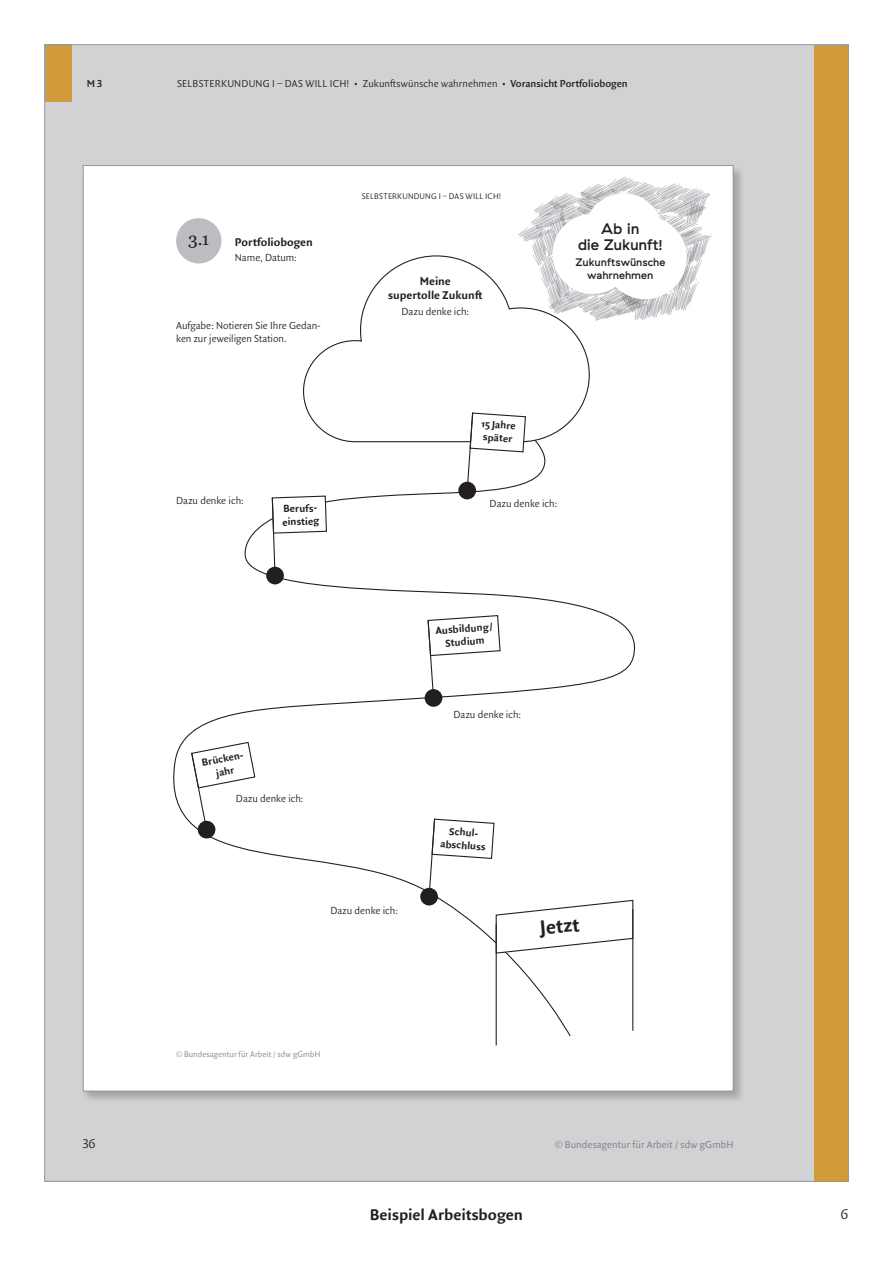
<style>
.page{position:relative;width:893px;height:1263px;background:#fff}
.page>*{position:absolute;margin:0;border:0;box-sizing:border-box;transform-origin:0 0}
.t1{font:20.7px "Quadraat Sans OT Bld";color:#231f20}
.t2{font:17.4px "Georgia";color:#231f20}
.t3{font:16.5px "Quadraat Sans OT Bld";color:#231f20}
.t4{font:500 15.3px/16.4px "GT Haptik";letter-spacing:-.015em;color:#231f20;text-align:center}
.t5{font:300 15px "Quadraat Sans OT";color:#231f20}
.t6{font:300 13.5px "Quadraat Sans OT";color:#231f20}
.t7{font:12px/14.2px "Quadraat Sans OT Bld";color:#231f20;text-align:center}
.t8{font:300 10.95px/13px "Quadraat Sans OT";color:#231f20}
.t9{font:10.95px/13px "Quadraat Sans OT Bld";color:#231f20;text-align:center}
.t10{font:500 10.95px/13px "GT Haptik";color:#231f20;text-align:center}
.t11{font:300 10.8px "Quadraat Sans OT";letter-spacing:.015em;color:#231f20}
.t12{font:300 10.8px "Quadraat Sans OT";letter-spacing:.015em;color:#939598}
.t13{font:600 10.8px "Quadraat Sans OT";color:#231f20}
.t14{font:300 8.7px "Quadraat Sans OT";letter-spacing:.015em;color:#808285}
.t15{font:300 8.7px "Quadraat Sans OT";letter-spacing:.02em;color:#231f20}
.s1{font-weight:600}
.s2{font-family:"Quadraat Sans OT";font-weight:600}
</style>
<div class="page">
<div style="left:45px;top:45px;width:802px;height:1136px;background:#d1d2d4"></div>
<div style="left:81px;top:164px;width:664px;height:939px;background:#231f20;opacity:.25"></div>
<div style="left:83px;top:166px;width:650px;height:925px;background:#fff"></div>
<img style="left:518px;top:177px;width:194px;height:144px">
<div style="left:584px;top:193px;width:79px;height:79px;background:#fff;border-radius:50%"></div>
<div style="left:553px;top:214px;width:80px;height:80px;background:#fff;border-radius:50%"></div>
<div style="left:604px;top:216px;width:83px;height:83px;background:#fff;border-radius:50%"></div>
<div style="left:176px;top:218px;width:45px;height:45px;background:#bcbdc0;border-radius:50%"></div>
<svg style="left:173px;top:443px;width:463px;height:594px"></svg>
<svg style="left:303px;top:255px;width:287px;height:188px"></svg>
<hr style="left:496px;top:924px;width:1px;height:121px;background:#231f20">
<hr style="left:632px;top:909px;width:1px;height:122px;background:#231f20">
<div style="left:420px;top:887px;width:18px;height:19px;background:#231f20;border-radius:50%"></div>
<svg style="left:428px;top:817px;width:206px;height:137px"></svg>
<svg style="left:190px;top:741px;width:66px;height:98px"></svg>
<div style="left:458px;top:481px;width:18px;height:19px;background:#231f20;border-radius:50%"></div>
<svg style="left:466px;top:411px;width:61px;height:77px"></svg>
<div style="left:266px;top:566px;width:18px;height:19px;background:#231f20;border-radius:50%"></div>
<svg style="left:271px;top:495px;width:57px;height:78px"></svg>
<div style="left:424px;top:689px;width:19px;height:18px;background:#231f20;border-radius:50%"></div>
<svg style="left:427px;top:614px;width:74px;height:81px"></svg>
<div style="left:45px;top:45px;width:26px;height:57px;background:#d09b38"></div>
<div style="left:814px;top:45px;width:34px;height:1136px;background:#d09b38"></div>
<p class="t13" style="left:87px;top:76px;width:17px">M 3</p>
<p class="t11" style="left:177px;top:76px;width:452px">SELBSTERKUNDUNG I – DAS WILL ICH! • Zukunftswünsche wahrnehmen • <span class="s1">Voransicht Portfoliobogen</span></p>
<h2 class="t2" style="left:188px;top:227px;width:23px">3.1</h2>
<p class="t7" style="left:235px;top:234px;width:79px">Portfoliobogen</p>
<p class="t8" style="left:235px;top:251px;width:63px">Name, Datum:</p>
<p class="t8" style="left:176px;top:318px;width:146px">Aufgabe: Notieren Sie Ihre Gedan&shy;ken zur jeweiligen Station.</p>
<p class="t15" style="left:362px;top:190px;width:141px">SELBSTERKUNDUNG I – DAS WILL ICH!</p>
<p class="t7" style="left:388px;top:273px;width:96px">Meine<br>supertolle Zukunft</p>
<p class="t8" style="left:401px;top:305px;width:69px">Dazu denke ich:</p>
<h3 class="t4" style="left:578px;top:219px;width:86px">Ab in<br>die Zukunft<span class="s2">!</span></h3>
<p class="t10" style="left:575px;top:254px;width:91px">Zukunftswünsche wahrnehmen</p>
<p class="t9" style="left:482px;top:417px;width:36px;text-align:left;rotate:4deg">15 Jahre später</p>
<p class="t8" style="left:176px;top:494px;width:69px">Dazu denke ich:</p>
<p class="t8" style="left:490px;top:497px;width:69px">Dazu denke ich:</p>
<p class="t9" style="left:282px;top:502px;width:39px;text-align:left;rotate:-2deg">Berufs&shy;einstieg</p>
<p class="t9" style="left:201px;top:756px;width:46px;rotate:-11deg">Brücken&shy;jahr</p>
<p class="t8" style="left:236px;top:792px;width:69px">Dazu denke ich:</p>
<p class="t8" style="left:330px;top:904px;width:69px">Dazu denke ich:</p>
<p class="t9" style="left:435px;top:624px;width:59px;rotate:-4deg">Ausbildung/<br>Studium</p>
<p class="t8" style="left:453px;top:708px;width:69px">Dazu denke ich:</p>
<p class="t9" style="left:442px;top:824px;width:47px;rotate:4deg">Schul&shy;abschluss</p>
<p class="t14" style="left:176px;top:1048px;width:146px">© Bundesagentur für Arbeit / sdw gGmbH</p>
<h1 class="t1" style="left:538px;top:913px;width:41px;rotate:-5deg">Jetzt</h1>
<p class="t6" style="left:83px;top:1134px;width:14px">36</p>
<p class="t12" style="left:555px;top:1137px;width:180px">© Bundesagentur für Arbeit / sdw gGmbH</p>
<h3 class="t3" style="left:370px;top:1203px;width:155px">Beispiel Arbeitsbogen</h3>
<h3 class="t5" style="left:841px;top:1204px;width:9px">6</h3>
</div>
